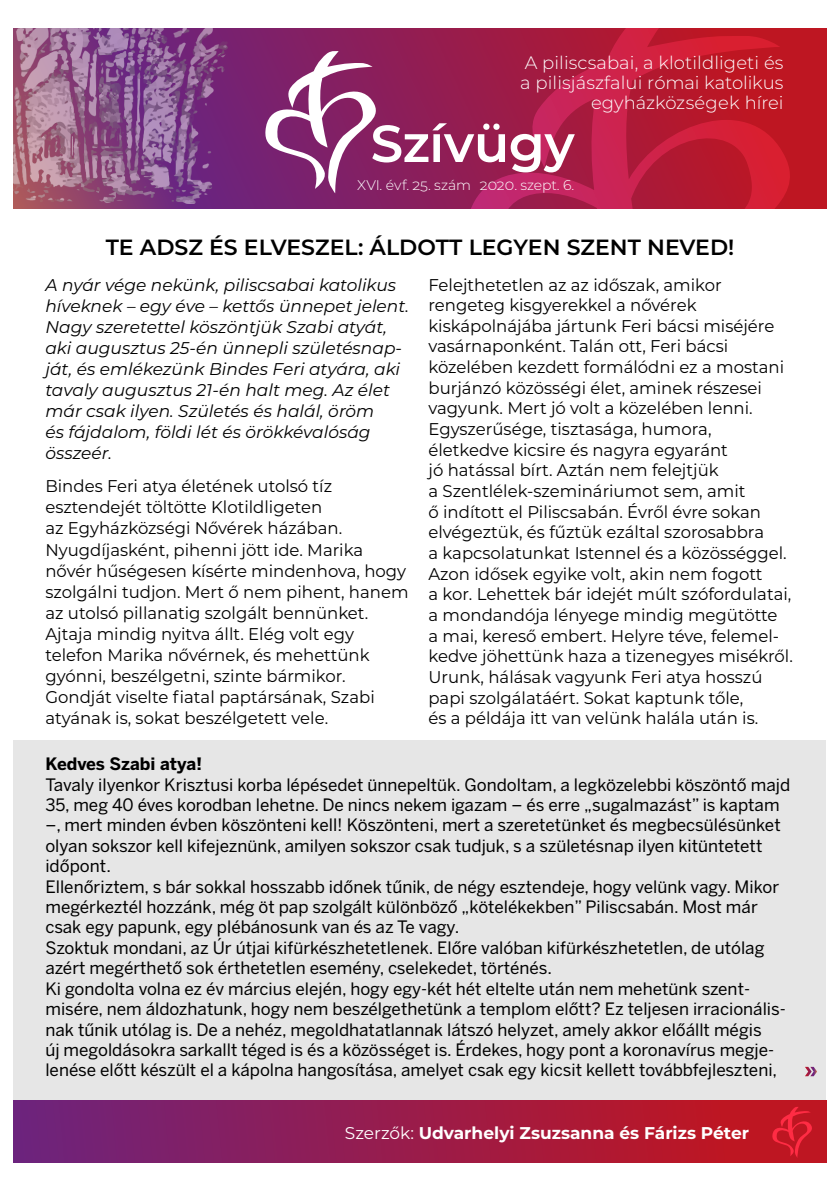
<style>
.page{position:relative;width:840px;height:1191px;background:#fff}
.page>*{position:absolute;margin:0;border:0;box-sizing:border-box;transform-origin:0 0}
.t1{font:600 52px "Montserrat";letter-spacing:-.01em;color:#fff}
.t2{font:600 22px "Montserrat";color:#000}
.t3{font:300 18px/19.8px "Montserrat";letter-spacing:.005em;color:#fff;text-align:right}
.t4{font:17px/20.6px "Montserrat";color:#000}
.t5{font:17px/20.4px "Benton Sans";color:#000}
.t6{font:italic 17px/21px "Montserrat";color:#000}
.t7{font:700 17px "Montserrat";color:#fff}
.t8{font:700 17px "Benton Sans";letter-spacing:-.005em;color:#000}
.t9{font:300 14px "Montserrat";letter-spacing:-.01em;color:#fff}
.s1{font-weight:400}
</style>
<div class="page">
<div style="left:14px;top:740px;width:811px;height:371px;background:#e6e6e6"></div>
<img style="left:14px;top:1100px;width:811px;height:62px">
<svg style="left:771px;top:1106px;width:42px;height:51px;background:#cc1a29"></svg>
<img style="left:14px;top:28px;width:811px;height:180px">
<img style="left:14px;top:28px;width:213px;height:175px">
<svg style="left:460px;top:28px;width:345px;height:180px;background:#b51c3d"></svg>
<svg style="left:264px;top:50px;width:117px;height:143px"></svg>
<svg style="left:805px;top:1066px;width:11px;height:10px"></svg>
<p class="t3" style="left:520px;top:53px;width:265px">A piliscsabai, a klotildligeti és a pilisjászfalui római katolikus egyházközségek hírei</p>
<h1 class="t1" style="left:370px;top:112px;width:205px">Szívügy</h1>
<p class="t9" style="left:357px;top:177px;width:219px">XVI. évf. 25. szám 2020. szept. 6.</p>
<p class="t2" style="left:106px;top:233px;width:629px">TE ADSZ ÉS ELVESZEL: ÁLDOTT LEGYEN SZENT NEVED!</p>
<p class="t6" style="left:45px;top:274px;width:365px">A nyár vége nekünk, piliscsabai katolikus híveknek – egy éve – kettős ünnepet jelent.<br>Nagy szeretettel köszöntjük Szabi atyát, aki augusztus 25-én ünnepli születésnap‐ ját, és emlékezünk Bindes Feri atyára, aki tavaly augusztus 21-én halt meg. Az élet már csak ilyen. Születés és halál, öröm<br>és fájdalom, földi lét és örökkévalóság összeér.</p>
<p class="t4" style="left:45px;top:476px;width:364px">Bindes Feri atya életének utolsó tíz esztendejét töltötte Klotildligeten<br>az Egyházközségi Nővérek házában.<br>Nyugdíjasként, pihenni jött ide. Marika nővér hűségesen kísérte mindenhova, hogy szolgálni tudjon. Mert ő nem pihent, hanem az utolsó pillanatig szolgált bennünket.<br>Ajtaja mindig nyitva állt. Elég volt egy telefon Marika nővérnek, és mehettünk gyónni, beszélgetni, szinte bármikor.<br>Gondját viselte fiatal paptársának, Szabi atyának is, sokat beszélgetett vele.</p>
<p class="t4" style="left:428px;top:274px;width:365px">Felejthetetlen az az időszak, amikor rengeteg kisgyerekkel a nővérek kiskápolnájába jártunk Feri bácsi miséjére vasárnaponként. Talán ott, Feri bácsi közelében kezdett formálódni ez a mostani burjánzó közösségi élet, aminek részesei vagyunk. Mert jó volt a közelében lenni.<br>Egyszerűsége, tisztasága, humora, életkedve kicsire és nagyra egyaránt<br>jó hatással bírt. Aztán nem felejtjük<br>a Szentlélek-szemináriumot sem, amit<br>ő indított el Piliscsabán. Évről évre sokan elvégeztük, és fűztük ezáltal szorosabbra<br>a kapcsolatunkat Istennel és a közösséggel.<br>Azon idősek egyike volt, akin nem fogott<br>a kor. Lehettek bár idejét múlt szófordulatai, a mondandója lényege mindig megütötte<br>a mai, kereső embert. Helyre téve, felemel‐ kedve jöhettünk haza a tizenegyes misékről.<br>Urunk, hálásak vagyunk Feri atya hosszú papi szolgálatáért. Sokat kaptunk tőle,<br>és a példája itt van velünk halála után is.</p>
<p class="t8" style="left:45px;top:757px;width:158px">Kedves Szabi atya!</p>
<p class="t5" style="left:45px;top:775px;width:746px">Tavaly ilyenkor Krisztusi korba lépésedet ünnepeltük. Gondoltam, a legközelebbi köszöntő majd 35, meg 40 éves korodban lehetne. De nincs nekem igazam – és erre „sugalmazást” is kaptam –, mert minden évben köszönteni kell! Köszönteni, mert a szeretetünket és megbecsülésünket olyan sokszor kell kifejeznünk, amilyen sokszor csak tudjuk, s a születésnap ilyen kitüntetett időpont.<br>Ellenőriztem, s bár sokkal hosszabb időnek tűnik, de négy esztendeje, hogy velünk vagy. Mikor megérkeztél hozzánk, még öt pap szolgált különböző „kötelékekben” Piliscsabán. Most már csak egy papunk, egy plébánosunk van és az Te vagy.<br>Szoktuk mondani, az Úr útjai kifürkészhetetlenek. Előre valóban kifürkészhetetlen, de utólag azért megérthető sok érthetetlen esemény, cselekedet, történés.<br>Ki gondolta volna ez év március elején, hogy egy-két hét eltelte után nem mehetünk szent&shy;misére, nem áldozhatunk, hogy nem beszélgethetünk a templom előtt? Ez teljesen irracionális&shy;nak tűnik utólag is. De a nehéz, megoldhatatlannak látszó helyzet, amely akkor előállt mégis<br>új megoldásokra sarkallt téged is és a közösséget is. Érdekes, hogy pont a koronavírus megje&shy;lenése előtt készült el a kápolna hangosítása, amelyet csak egy kicsit kellett továbbfejleszteni,</p>
<p class="t7" style="left:344px;top:1122px;width:405px"><span class="s1">Szerzők:</span> Udvarhelyi Zsuzsanna és Fárizs Péter</p>
</div>
